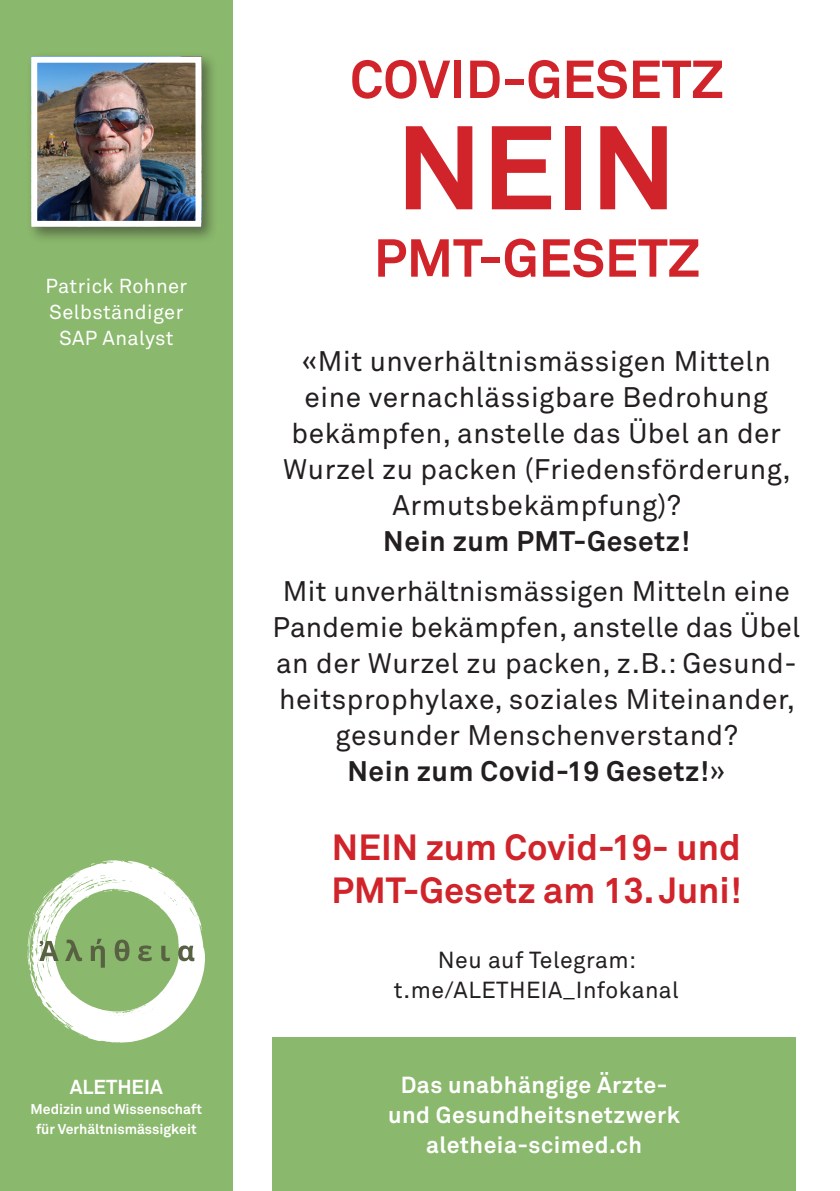
<style>
.page{position:relative;width:840px;height:1191px;background:#fff}
.page>*{position:absolute;margin:0;border:0;box-sizing:border-box;transform-origin:0 0}
.t1{font:700 117.2px "Akkurat Std";color:#d1232a}
.t2{font:700 52.8px "Akkurat Std";color:#d1232a}
.t3{font:700 36px "Akkurat Std";color:#d1232a}
.t4{font:28px/36px "Akkurat Std";letter-spacing:.02em;color:#231f20;text-align:center}
.t5{font:700 28px "Akkurat Std";letter-spacing:.02em;color:#231f20}
.t6{font:700 23px/30px "Akkurat Std";letter-spacing:.02em;color:#fff;text-align:center}
.t7{font:23px/30px "Akkurat Std";letter-spacing:.02em;color:#231f20;text-align:center}
.t8{font:20px/26px "Akkurat Std";letter-spacing:.02em;color:#fff;text-align:center}
.t9{font:700 20px "Akkurat Std";color:#fff}
.t10{font:700 14px/20px "Akkurat Std";color:#fff;text-align:center}
.s1{font-weight:400}
</style>
<div class="page">
<div style="left:272px;top:1037px;width:523px;height:154px;background:#8ab86c"></div>
<div style="left:0;top:0;width:232px;height:1191px;background:#8ab86c"></div>
<svg style="left:28px;top:860px;width:177px;height:182px"></svg>
<div style="left:26px;top:51px;width:192px;height:193px;background:#231f20;opacity:.5"></div>
<img style="left:38px;top:64px;width:156px;height:156px">
<div style="left:31px;top:57px;width:170px;height:170px;border:6px solid #fff"></div>
<p class="t8" style="left:45px;top:273px;width:143px">Patrick Rohner</p>
<p class="t8" style="left:49px;top:299px;width:135px">Selbständiger<br>SAP Analyst</p>
<p class="t9" style="left:70px;top:1074px;width:95px">ALETHEIA</p>
<p class="t10" style="left:31px;top:1099px;width:173px">Medizin und Wissenschaft für Verhältnismässigkeit</p>
<p class="t2" style="left:350px;top:47px;width:375px">COVID-GESETZ</p>
<p class="t1" style="left:396px;top:95px;width:282px">NEIN</p>
<p class="t2" style="left:373px;top:225px;width:327px">PMT-GESETZ</p>
<p class="t4" style="left:283px;top:344px;width:509px">«Mit unverhältnismässigen Mitteln eine vernachlässigbare Bedrohung bekämpfen, anstelle das Übel an der Wurzel zu packen (Friedensförderung, Armutsbekämpfung)?</p>
<p class="t5" style="left:383px;top:523px;width:308px">Nein zum PMT-Gesetz!</p>
<p class="t4" style="left:272px;top:574px;width:529px">Mit unverhältnismässigen Mitteln eine Pandemie bekämpfen, anstelle das Übel an der Wurzel zu packen, z.B.: Gesund&shy;heitsprophylaxe, soziales Miteinander, gesunder Menschenverstand?</p>
<p class="t5" style="left:347px;top:754px;width:379px">Nein zum Covid-19 Gesetz!<span class="s1">»</span></p>
<p class="t3" style="left:332px;top:825px;width:410px">NEIN zum Covid-19- und</p>
<p class="t3" style="left:331px;top:868px;width:411px">PMT-Gesetz am 13. Juni!</p>
<p class="t7" style="left:393px;top:945px;width:286px">Neu auf Telegram: t.me/ALETHEIA_Infokanal</p>
<p class="t6" style="left:388px;top:1069px;width:293px">Das unabhängige Ärzte&shy;und Gesundheitsnetzwerk</p>
<p class="t6" style="left:426px;top:1129px;width:217px">aletheia-scimed.ch</p>
</div>
